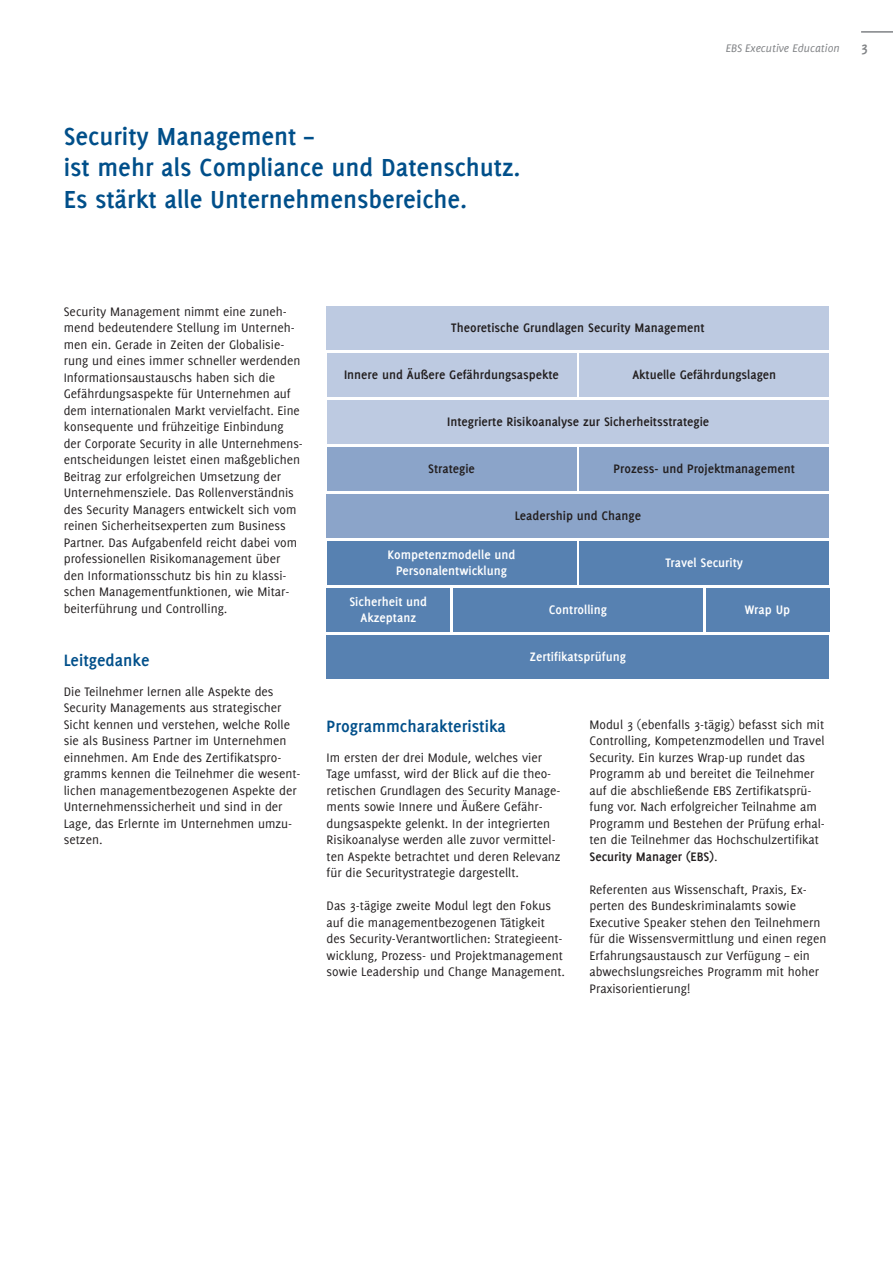
<style>
.page{position:relative;width:893px;height:1263px;background:#fff}
.page>*{position:absolute;margin:0;border:0;box-sizing:border-box;transform-origin:0 0}
.t1{font:700 27px/31.5px "Delicious";color:#004f8a}
.t2{font:700 18px "Delicious";color:#004f8a}
.t3{font:700 15px "Delicious";color:#808285}
.t4{font:13.5px/16.5px "Delicious";color:#231f20}
.t5{font:700 13.5px "Delicious";color:#231f20}
.t6{font:700 13.5px/16.5px "Delicious";color:#fff;text-align:center}
.t7{font:italic 12px "Delicious";color:#808285}
.s1{font-weight:700}
</style>
<div class="page">
<hr style="left:861px;top:31px;width:32px;height:2px;background:#808285">
<div style="left:453px;top:588px;width:250px;height:44px;background:#5781b1"></div>
<div style="left:327px;top:588px;width:123px;height:44px;background:#5781b1"></div>
<div style="left:706px;top:588px;width:123px;height:44px;background:#5781b1"></div>
<div style="left:327px;top:306px;width:502px;height:44px;background:#bdcae1"></div>
<div style="left:327px;top:353px;width:249px;height:44px;background:#bdcae1"></div>
<div style="left:579px;top:353px;width:250px;height:44px;background:#bdcae1"></div>
<div style="left:327px;top:400px;width:502px;height:44px;background:#bdcae1"></div>
<div style="left:327px;top:494px;width:502px;height:44px;background:#8ba4c9"></div>
<div style="left:327px;top:635px;width:502px;height:44px;background:#5781b1"></div>
<div style="left:327px;top:541px;width:249px;height:44px;background:#5781b1"></div>
<div style="left:327px;top:447px;width:249px;height:44px;background:#8ba4c9"></div>
<div style="left:579px;top:447px;width:250px;height:44px;background:#8ba4c9"></div>
<div style="left:579px;top:541px;width:250px;height:44px;background:#5781b1"></div>
<h1 class="t1" style="left:64px;top:122px;width:458px">Security Management –<br>ist mehr als Compliance und Datenschutz.<br>Es stärkt alle Unternehmensbereiche.</h1>
<p class="t7" style="left:726px;top:41px;width:116px">EBS Executive Education</p>
<p class="t3" style="left:861px;top:42px;width:8px">3</p>
<p class="t4" style="left:64px;top:304px;width:241px">Security Management nimmt eine zuneh&shy;mend bedeutendere Stellung im Unterneh&shy;men ein. Gerade in Zeiten der Globalisie&shy;rung und eines immer schneller werdenden Informationsaustauschs haben sich die Gefährdungsaspekte für Unternehmen auf dem internationalen Markt vervielfacht. Eine konsequente und frühzeitige Einbindung der Corporate Security in alle Unternehmens&shy;entscheidungen leistet einen maßgeblichen Beitrag zur erfolgreichen Umsetzung der Unternehmensziele. Das Rollenverständnis des Security Managers entwickelt sich vom reinen Sicherheitsexperten zum Business Partner. Das Aufgabenfeld reicht dabei vom professionellen Risikomanagement über den Informationsschutz bis hin zu klassi&shy;schen Managementfunktionen, wie Mitar&shy;beiterführung und Controlling.</p>
<h2 class="t2" style="left:64px;top:653px;width:87px">Leitgedanke</h2>
<p class="t4" style="left:64px;top:684px;width:238px">Die Teilnehmer lernen alle Aspekte des Security Managements aus strategischer Sicht kennen und verstehen, welche Rolle sie als Business Partner im Unternehmen einnehmen. Am Ende des Zertifikatspro&shy;gramms kennen die Teilnehmer die wesent&shy;lichen managementbezogenen Aspekte der Unternehmenssicherheit und sind in der Lage, das Erlernte im Unternehmen umzu&shy;setzen.</p>
<p class="t5" style="left:451px;top:323px;width:255px">Theoretische Grundlagen Security Management</p>
<p class="t5" style="left:344px;top:370px;width:216px">Innere und Äußere Gefährdungsaspekte</p>
<p class="t5" style="left:632px;top:370px;width:145px">Aktuelle Gefährdungslagen</p>
<p class="t5" style="left:447px;top:417px;width:264px">Integrierte Risikoanalyse zur Sicherheitsstrategie</p>
<p class="t5" style="left:428px;top:464px;width:48px">Strategie</p>
<p class="t5" style="left:614px;top:464px;width:183px">Prozess- und Projektmanagement</p>
<p class="t5" style="left:515px;top:510px;width:128px">Leadership und Change</p>
<p class="t6" style="left:388px;top:547px;width:129px">Kompetenzmodelle und<br>Personalentwicklung</p>
<p class="t6" style="left:666px;top:555px;width:79px">Travel Security</p>
<p class="t6" style="left:349px;top:594px;width:79px">Sicherheit und<br>Akzeptanz</p>
<p class="t6" style="left:745px;top:602px;width:47px">Wrap Up</p>
<p class="t6" style="left:549px;top:602px;width:59px">Controlling</p>
<p class="t6" style="left:530px;top:649px;width:97px">Zertifikatsprüfung</p>
<h2 class="t2" style="left:327px;top:720px;width:181px">Programmcharakteristika</h2>
<p class="t4" style="left:327px;top:750px;width:236px">Im ersten der drei Module, welches vier Tage umfasst, wird der Blick auf die theo&shy;retischen Grundlagen des Security Manage&shy;ments sowie Innere und Äußere Gefähr&shy;dungsaspekte gelenkt. In der integrierten Risikoanalyse werden alle zuvor vermittel&shy;ten Aspekte betrachtet und deren Relevanz für die Securitystrategie dargestellt.</p>
<p class="t4" style="left:327px;top:898px;width:240px">Das 3-tägige zweite Modul legt den Fokus auf die managementbezogenen Tätigkeit des Security-Verantwortlichen: Strategieent&shy;wicklung, Prozess- und Projektmanagement sowie Leadership und Change Management.</p>
<p class="t4" style="left:589px;top:717px;width:237px">Modul 3 (ebenfalls 3-tägig) befasst sich mit Controlling, Kompetenzmodellen und Travel Security. Ein kurzes Wrap-up rundet das Programm ab und bereitet die Teilnehmer auf die abschließende EBS Zertifikatsprü&shy;fung vor. Nach erfolgreicher Teilnahme am Programm und Bestehen der Prüfung erhal&shy;ten die Teilnehmer das Hochschulzertifikat <span class="s1">Security Manager (EBS)</span>.</p>
<p class="t4" style="left:589px;top:882px;width:238px">Referenten aus Wissenschaft, Praxis, Ex&shy;perten des Bundeskriminalamts sowie Executive Speaker stehen den Teilnehmern für die Wissensvermittlung und einen regen Erfahrungsaustausch zur Verfügung – ein abwechslungsreiches Programm mit hoher Praxisorientierung!</p>
</div>
